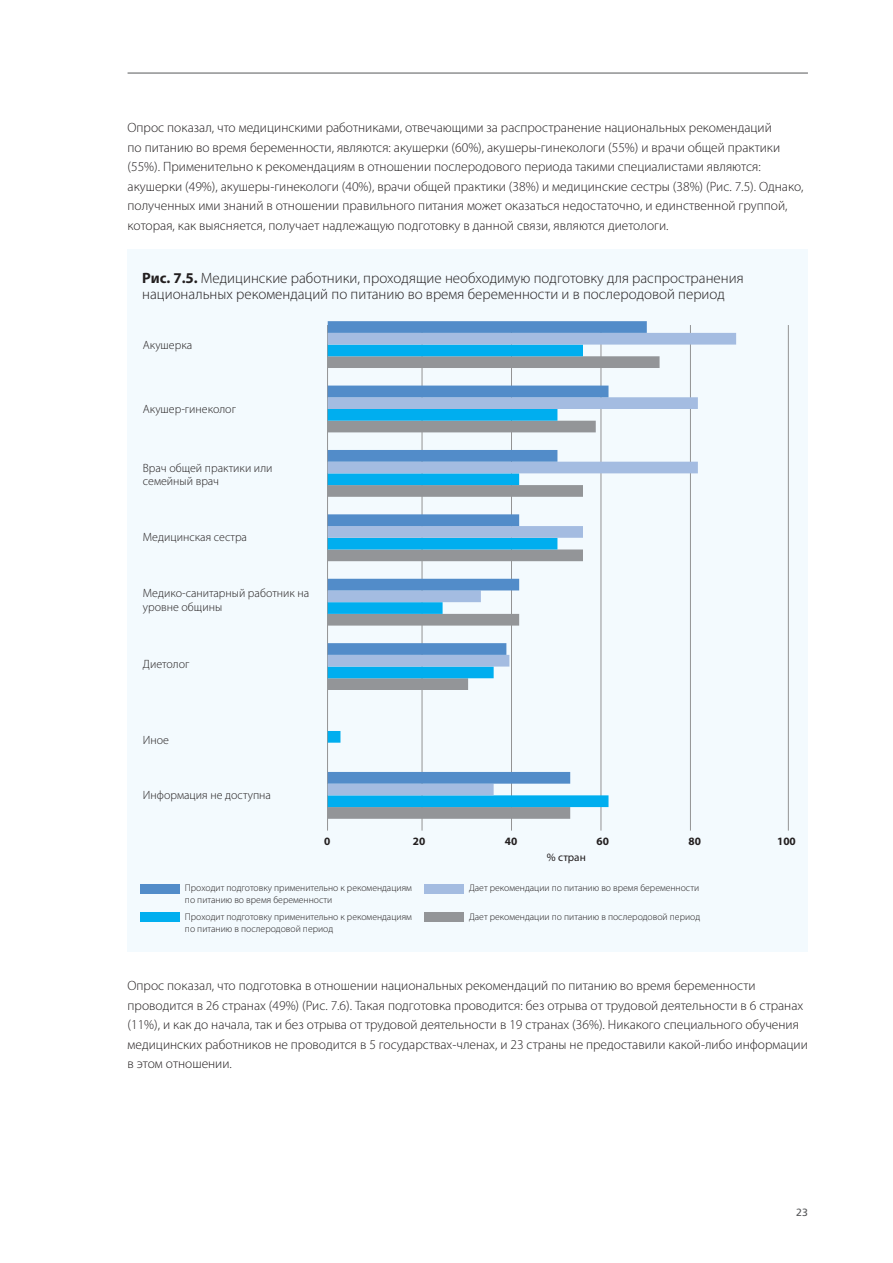
<style>
.page{position:relative;width:893px;height:1263px;background:#fff}
.page>*{position:absolute;margin:0;border:0;box-sizing:border-box;transform-origin:0 0}
.t1{font:300 15px/16.5px "Myriad Pro";color:#231f20}
.t2{font:300 13.5px/19.5px "Myriad Pro";color:#231f20}
.t3{font:300 12px/13.5px "Myriad Pro";color:#231f20}
.t4{font:700 11.25px "Myriad Pro";color:#231f20}
.t5{font:11.25px "Myriad Pro";color:#231f20}
.t6{font:10.5px "Frutiger LT Std";color:#57585a}
.t7{font:300 9.75px/11.7px "Myriad Pro";color:#231f20}
.s1{font-weight:700}
</style>
<div class="page">
<hr style="left:128px;top:73px;width:680px;height:1px;background:#57585a">
<div style="left:128px;top:249px;width:680px;height:702px;background:#f3fafe"></div>
<div style="left:140px;top:884px;width:39px;height:9px;background:#528cc9"></div>
<div style="left:424px;top:884px;width:40px;height:9px;background:#a4bce1"></div>
<div style="left:140px;top:912px;width:39px;height:10px;background:#00aeef"></div>
<div style="left:424px;top:912px;width:40px;height:10px;background:#939598"></div>
<hr style="left:422px;top:325px;width:1px;height:505px;background:#939394">
<hr style="left:327px;top:325px;width:1px;height:505px;background:#939394">
<hr style="left:511px;top:325px;width:1px;height:505px;background:#939394">
<hr style="left:601px;top:325px;width:1px;height:505px;background:#939394">
<hr style="left:690px;top:325px;width:1px;height:505px;background:#939394">
<hr style="left:788px;top:325px;width:1px;height:505px;background:#939394">
<svg style="left:328px;top:795px;width:281px;height:24px;background:#a0a4a8"></svg>
<svg style="left:328px;top:795px;width:280px;height:12px;background:#08b0ee"></svg>
<svg style="left:328px;top:333px;width:408px;height:462px"></svg>
<svg style="left:328px;top:321px;width:319px;height:463px"></svg>
<p class="t2" style="left:128px;top:118px;width:677px">Опрос показал, что медицинскими работниками, отвечающими за распространение национальных рекомендаций<br>по питанию во время беременности, являются: акушерки (60%), акушеры-гинекологи (55%) и врачи общей практики (55%). Применительно к рекомендациям в отношении послеродового периода такими специалистами являются: акушерки (49%), акушеры-гинекологи (40%), врачи общей практики (38%) и медицинские сестры (38%) (Рис. 7.5). Однако, полученных ими знаний в отношении правильного питания может оказаться недостаточно, и единственной группой, которая, как выясняется, получает надлежащую подготовку в данной связи, являются диетологи.</p>
<p class="t1" style="left:142px;top:269px;width:603px"><span class="s1">Рис. 7.5.</span> Медицинские работники, проходящие необходимую подготовку для распространения национальных рекомендаций по питанию во время беременности и в послеродовой период</p>
<p class="t3" style="left:143px;top:338px;width:51px">Акушерка</p>
<p class="t3" style="left:143px;top:402px;width:95px">Акушер-гинеколог</p>
<p class="t3" style="left:143px;top:461px;width:131px">Врач общей практики или семейный врач</p>
<p class="t3" style="left:143px;top:530px;width:106px">Медицинская сестра</p>
<p class="t3" style="left:143px;top:587px;width:168px">Медико-санитарный работник на уровне общины</p>
<p class="t3" style="left:143px;top:658px;width:48px">Диетолог</p>
<p class="t3" style="left:143px;top:733px;width:28px">Иное</p>
<p class="t3" style="left:143px;top:788px;width:130px">Информация не доступна</p>
<p class="t4" style="left:324px;top:834px;width:8px">0</p>
<p class="t4" style="left:413px;top:834px;width:14px">20</p>
<p class="t4" style="left:505px;top:834px;width:14px">40</p>
<p class="t4" style="left:597px;top:834px;width:14px">60</p>
<p class="t4" style="left:688px;top:834px;width:14px">80</p>
<p class="t4" style="left:777px;top:834px;width:20px">100</p>
<p class="t5" style="left:547px;top:851px;width:41px">% стран</p>
<p class="t7" style="left:185px;top:882px;width:229px">Проходит подготовку применительно к рекомендациям по питанию во время беременности</p>
<p class="t7" style="left:469px;top:882px;width:232px">Дает рекомендации по питанию во время беременности</p>
<p class="t7" style="left:185px;top:911px;width:229px">Проходит подготовку применительно к рекомендациям по питанию в послеродовой период</p>
<p class="t7" style="left:469px;top:911px;width:233px">Дает рекомендации по питанию в послеродовой период</p>
<p class="t2" style="left:128px;top:976px;width:682px">Опрос показал, что подготовка в отношении национальных рекомендаций по питанию во время беременности проводится в 26 странах (49%) (Рис. 7.6). Такая подготовка проводится: без отрыва от трудовой деятельности в 6 странах (11%), и как до начала, так и без отрыва от трудовой деятельности в 19 странах (36%). Никакого специального обучения медицинских работников не проводится в 5 государствах-членах, и 23 страны не предоставили какой-либо информации в этом отношении.</p>
<p class="t6" style="left:796px;top:1206px;width:13px">23</p>
</div>
